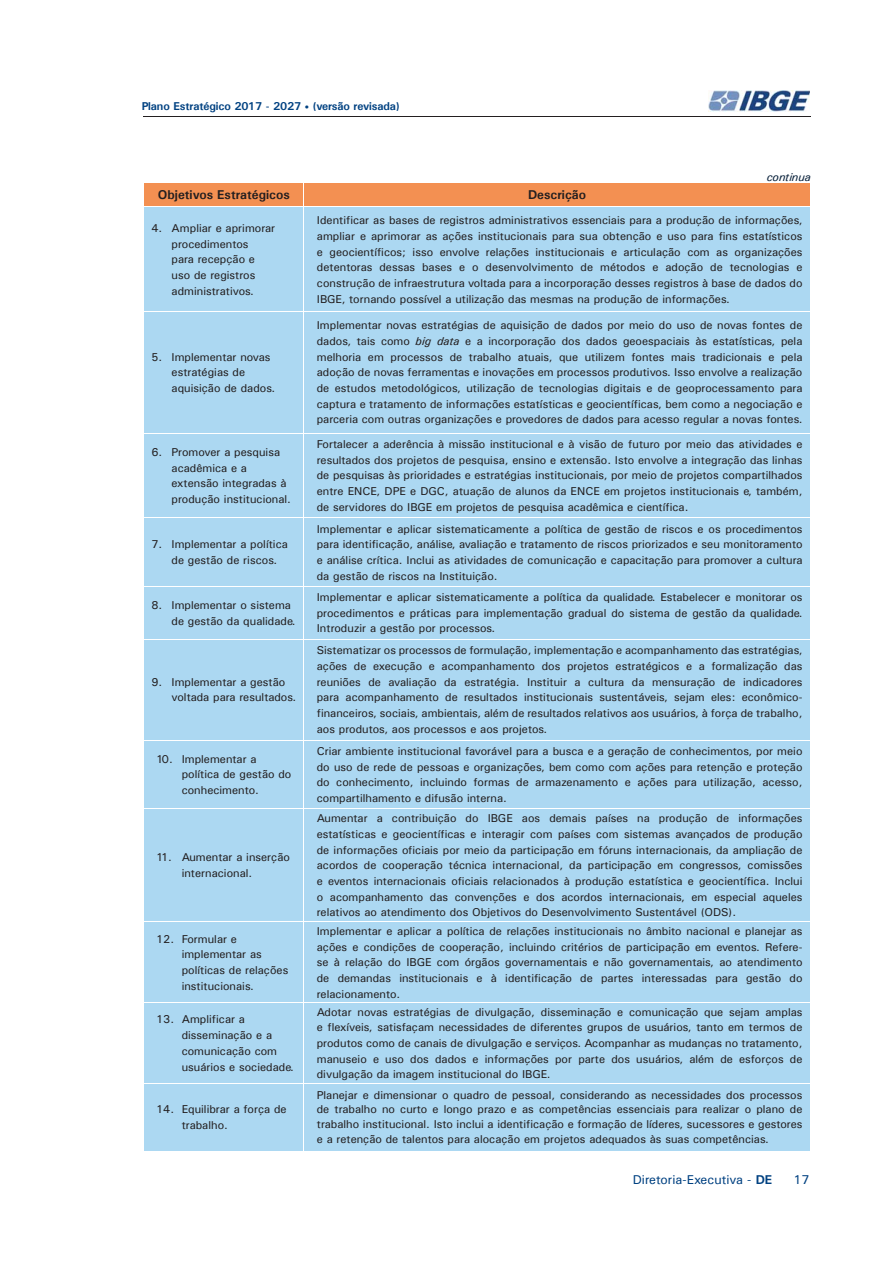
<style>
.page{position:relative;width:893px;height:1263px;background:#fff}
.page>*{position:absolute;margin:0;border:0;box-sizing:border-box;transform-origin:0 0}
.t1{font:700 12.9px "Univers";color:#231f20}
.t2{font:12.9px "Univers";color:#004181}
.t3{font:11.4px/15.6px "Univers";color:#231f20;text-align:justify}
.t4{font:700 11.4px "Univers";letter-spacing:-.01em;color:#004181}
.t5{font:italic 11.4px "Univers";letter-spacing:-.01em;color:#0d243d}
.s1{font-size:8.55px}
.s2{font-style:italic}
.s3{font-weight:700}
</style>
<div class="page">
<img style="left:708px;top:90px;width:102px;height:22px">
<hr style="left:143px;top:116px;width:667px;height:1px;background:#231f20">
<div style="left:144px;top:208px;width:666px;height:943px;background:#acd8f2"></div>
<div style="left:144px;top:183px;width:666px;height:23px;background:#f39052"></div>
<hr style="left:304px;top:207px;width:1px;height:105px;background:#fff">
<hr style="left:143px;top:312px;width:161px;height:1px;background:#fff">
<hr style="left:304px;top:312px;width:506px;height:1px;background:#fff">
<hr style="left:304px;top:312px;width:1px;height:121px;background:#fff">
<hr style="left:143px;top:433px;width:161px;height:1px;background:#fff">
<hr style="left:304px;top:433px;width:506px;height:1px;background:#fff">
<hr style="left:304px;top:433px;width:1px;height:85px;background:#fff">
<hr style="left:143px;top:518px;width:161px;height:1px;background:#fff">
<hr style="left:304px;top:518px;width:506px;height:1px;background:#fff">
<hr style="left:304px;top:518px;width:1px;height:68px;background:#fff">
<hr style="left:143px;top:586px;width:161px;height:1px;background:#fff">
<hr style="left:304px;top:586px;width:506px;height:1px;background:#fff">
<hr style="left:304px;top:587px;width:1px;height:52px;background:#fff">
<hr style="left:143px;top:639px;width:161px;height:1px;background:#fff">
<hr style="left:304px;top:639px;width:506px;height:1px;background:#fff">
<hr style="left:304px;top:639px;width:1px;height:101px;background:#fff">
<hr style="left:143px;top:740px;width:161px;height:1px;background:#fff">
<hr style="left:304px;top:740px;width:506px;height:1px;background:#fff">
<hr style="left:304px;top:740px;width:1px;height:68px;background:#fff">
<hr style="left:143px;top:808px;width:161px;height:1px;background:#fff">
<hr style="left:304px;top:808px;width:506px;height:1px;background:#fff">
<hr style="left:304px;top:809px;width:1px;height:113px;background:#fff">
<hr style="left:143px;top:922px;width:161px;height:1px;background:#fff">
<hr style="left:304px;top:922px;width:506px;height:1px;background:#fff">
<hr style="left:304px;top:922px;width:1px;height:80px;background:#fff">
<hr style="left:143px;top:1002px;width:161px;height:1px;background:#fff">
<hr style="left:304px;top:1002px;width:506px;height:1px;background:#fff">
<hr style="left:304px;top:1003px;width:1px;height:80px;background:#fff">
<hr style="left:143px;top:1083px;width:161px;height:1px;background:#fff">
<hr style="left:304px;top:1083px;width:506px;height:1px;background:#fff">
<hr style="left:304px;top:1084px;width:1px;height:67px;background:#fff">
<p class="t4" style="left:142px;top:99px;width:259px">Plano Estratégico 2017 - 2027 <span class="s1">•</span> (versão revisada)</p>
<p class="t5" style="left:767px;top:170px;width:46px">continua</p>
<p class="t1" style="left:158px;top:187px;width:133px">Objetivos Estratégicos</p>
<p class="t1" style="left:528px;top:187px;width:59px">Descrição</p>
<p class="t3" style="left:151px;top:220px;width:125px;text-align:center">4. Ampliar e aprimorar procedimentos<br>para recepção e<br>uso de registros administrativos.</p>
<p class="t3" style="left:317px;top:212px;width:487px">Identificar as bases de registros administrativos essenciais para a produção de informações, ampliar e aprimorar as ações institucionais para sua obtenção e uso para fins estatísticos e geocientíficos; isso envolve relações institucionais e articulação com as organizações detentoras dessas bases e o desenvolvimento de métodos e adoção de tecnologias e construção de infraestrutura voltada para a incorporação desses registros à base de dados do IBGE, tornando possível a utilização das mesmas na produção de informações.</p>
<p class="t3" style="left:172px;top:349px;width:105px;text-align:left;text-indent:-20px">5. Implementar novas estratégias de aquisição de dados.</p>
<p class="t3" style="left:317px;top:317px;width:487px">Implementar novas estratégias de aquisição de dados por meio do uso de novas fontes de dados, tais como <span class="s2">big data</span> e a incorporação dos dados geoespaciais às estatísticas, pela melhoria em processos de trabalho atuais, que utilizem fontes mais tradicionais e pela adoção de novas ferramentas e inovações em processos produtivos. Isso envolve a realização de estudos metodológicos, utilização de tecnologias digitais e de geoprocessamento para captura e tratamento de informações estatísticas e geocientíficas, bem como a negociação e parceria com outras organizações e provedores de dados para acesso regular a novas fontes.</p>
<p class="t3" style="left:172px;top:444px;width:121px;text-align:left;text-indent:-20px">6. Promover a pesquisa acadêmica e a extensão integradas à produção institucional.</p>
<p class="t3" style="left:317px;top:436px;width:487px">Fortalecer a aderência à missão institucional e à visão de futuro por meio das atividades e resultados dos projetos de pesquisa, ensino e extensão. Isto envolve a integração das linhas de pesquisas às prioridades e estratégias institucionais, por meio de projetos compartilhados entre ENCE, DPE e DGC, atuação de alunos da ENCE em projetos institucionais e, também, de servidores do IBGE em projetos de pesquisa acadêmica e científica.</p>
<p class="t3" style="left:172px;top:536px;width:118px;text-indent:-20px">7. Implementar a política de gestão de riscos.</p>
<p class="t3" style="left:317px;top:521px;width:487px">Implementar e aplicar sistematicamente a política de gestão de riscos e os procedimentos para identificação, análise, avaliação e tratamento de riscos priorizados e seu monitoramento e análise crítica. Inclui as atividades de comunicação e capacitação para promover a cultura da gestão de riscos na Instituição.</p>
<p class="t3" style="left:172px;top:597px;width:126px;text-indent:-20px">8. Implementar o sistema de gestão da qualidade.</p>
<p class="t3" style="left:317px;top:589px;width:487px">Implementar e aplicar sistematicamente a política da qualidade. Estabelecer e monitorar os procedimentos e práticas para implementação gradual do sistema de gestão da qualidade.<br>Introduzir a gestão por processos.</p>
<p class="t3" style="left:172px;top:674px;width:126px;text-indent:-20px">9. Implementar a gestão voltada para resultados.</p>
<p class="t3" style="left:317px;top:642px;width:487px">Sistematizar os processos de formulação, implementação e acompanhamento das estratégias, ações de execução e acompanhamento dos projetos estratégicos e a formalização das reuniões de avaliação da estratégia. Instituir a cultura da mensuração de indicadores para acompanhamento de resultados institucionais sustentáveis, sejam eles: econômico&shy;financeiros, sociais, ambientais, além de resultados relativos aos usuários, à força de trabalho, aos produtos, aos processos e aos projetos.</p>
<p class="t3" style="left:182px;top:751px;width:111px;text-align:left;text-indent:-26px">10. Implementar a política de gestão do conhecimento.</p>
<p class="t3" style="left:317px;top:743px;width:487px">Criar ambiente institucional favorável para a busca e a geração de conhecimentos, por meio do uso de rede de pessoas e organizações, bem como com ações para retenção e proteção do conhecimento, incluindo formas de armazenamento e ações para utilização, acesso, compartilhamento e difusão interna.</p>
<p class="t3" style="left:182px;top:850px;width:110px;text-indent:-26px">11. Aumentar a inserção internacional.</p>
<p class="t3" style="left:317px;top:810px;width:487px">Aumentar a contribuição do IBGE aos demais países na produção de informações estatísticas e geocientíficas e interagir com países com sistemas avançados de produção de informações oficiais por meio da participação em fóruns internacionais, da ampliação de acordos de cooperação técnica internacional, da participação em congressos, comissões e eventos internacionais oficiais relacionados à produção estatística e geocientífica. Inclui o acompanhamento das convenções e dos acordos internacionais, em especial aqueles relativos ao atendimento dos Objetivos do Desenvolvimento Sustentável (ODS).</p>
<p class="t3" style="left:182px;top:931px;width:108px;text-align:left;text-indent:-26px">12. Formular e implementar as políticas de relações institucionais.</p>
<p class="t3" style="left:317px;top:923px;width:487px">Implementar e aplicar a política de relações institucionais no âmbito nacional e planejar as ações e condições de cooperação, incluindo critérios de participação em eventos. Refere&shy;se à relação do IBGE com órgãos governamentais e não governamentais, ao atendimento de demandas institucionais e à identificação de partes interessadas para gestão do relacionamento.</p>
<p class="t3" style="left:182px;top:1012px;width:114px;text-align:left;text-indent:-26px">13. Amplificar a disseminação e a comunicação com usuários e sociedade.</p>
<p class="t3" style="left:317px;top:1004px;width:487px">Adotar novas estratégias de divulgação, disseminação e comunicação que sejam amplas e flexíveis, satisfaçam necessidades de diferentes grupos de usuários, tanto em termos de produtos como de canais de divulgação e serviços. Acompanhar as mudanças no tratamento, manuseio e uso dos dados e informações por parte dos usuários, além de esforços de divulgação da imagem institucional do IBGE.</p>
<p class="t3" style="left:182px;top:1101px;width:106px;text-indent:-26px">14. Equilibrar a força de trabalho.</p>
<p class="t3" style="left:317px;top:1088px;width:487px;line-height:14.2px">Planejar e dimensionar o quadro de pessoal, considerando as necessidades dos processos de trabalho no curto e longo prazo e as competências essenciais para realizar o plano de trabalho institucional. Isto inclui a identificação e formação de líderes, sucessores e gestores</p>
<p class="t3" style="left:317px;top:1131px;width:453px">e a retenção de talentos para alocação em projetos adequados às suas competências.</p>
<p class="t2" style="left:633px;top:1172px;width:141px">Diretoria-Executiva - <span class="s3">DE</span></p>
<p class="t2" style="left:793px;top:1172px;width:18px">17</p>
</div>
